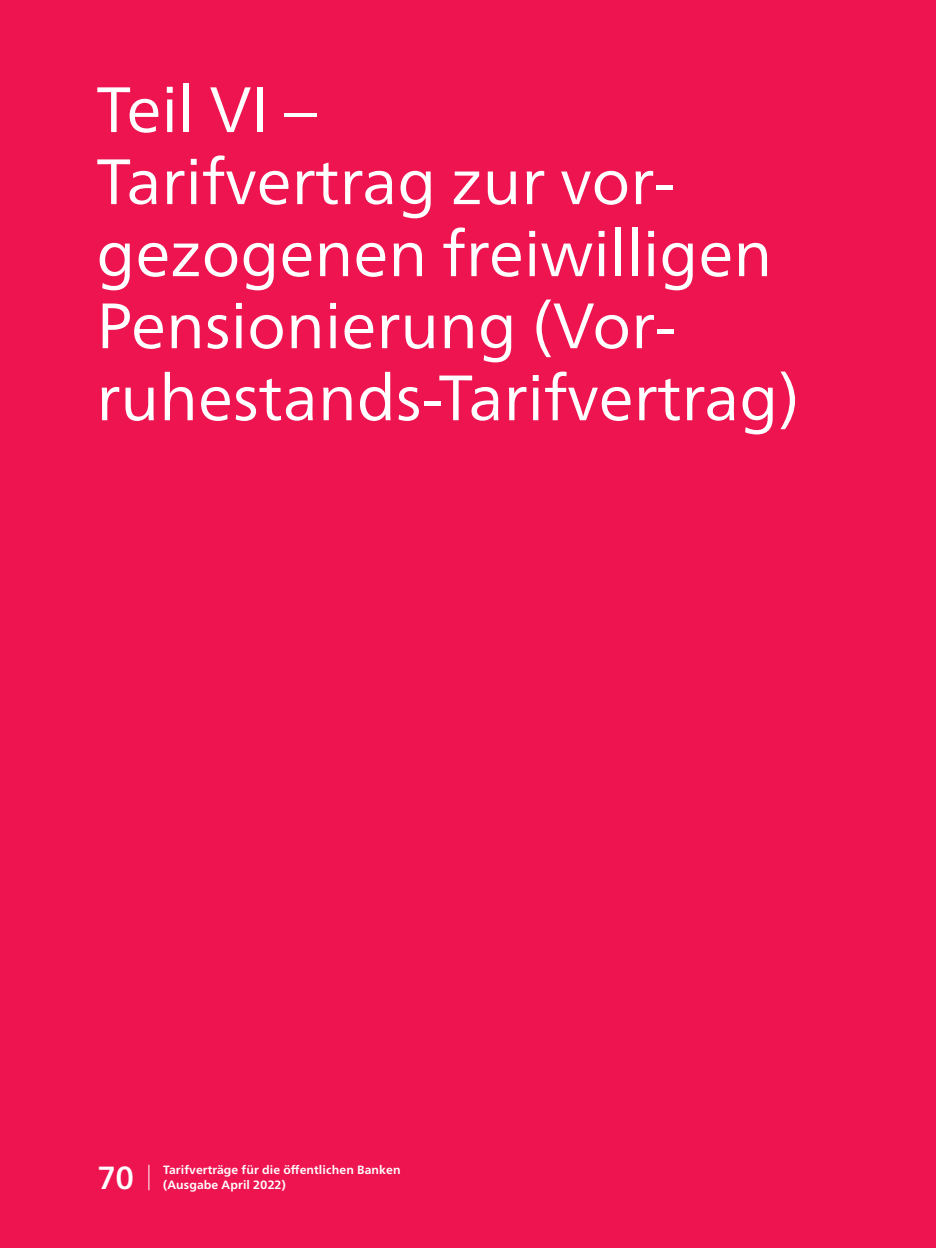
<style>
.page{position:relative;width:936px;height:1248px;background:#fff}
.page>*{position:absolute;margin:0;border:0;box-sizing:border-box;transform-origin:0 0}
.Kapitel_32_pt{font:64px/72px "Frutiger Neue LT Pro";color:#fff}
.t1{font:500 32px "Frutiger Neue LT Pro";color:#fff}
.t2{font:700 12px "Frutiger Neue LT Pro";letter-spacing:.01em;color:#fff}
</style>
<div class="page">
<div style="left:0;top:0;width:935px;height:1247px;background:#ed1450"></div>
<svg style="left:148px;top:1164px;width:1px;height:26px"></svg>
<p class="Kapitel_32_pt" style="left:96px;top:73px;width:704px">Teil VI –<br>Tarifvertrag zur vor&shy;gezogenen freiwilligen<br>Pensionierung (Vor&shy;ruhestands-Tarifvertrag)</p>
<p class="t1" style="left:98px;top:1158px;width:38px">70</p>
<p class="t2" style="left:163px;top:1162px;width:239px">Tarifverträge für die öffentlichen Banken</p>
<p class="t2" style="left:163px;top:1177px;width:124px">(Ausgabe April 2022)</p>
</div>
